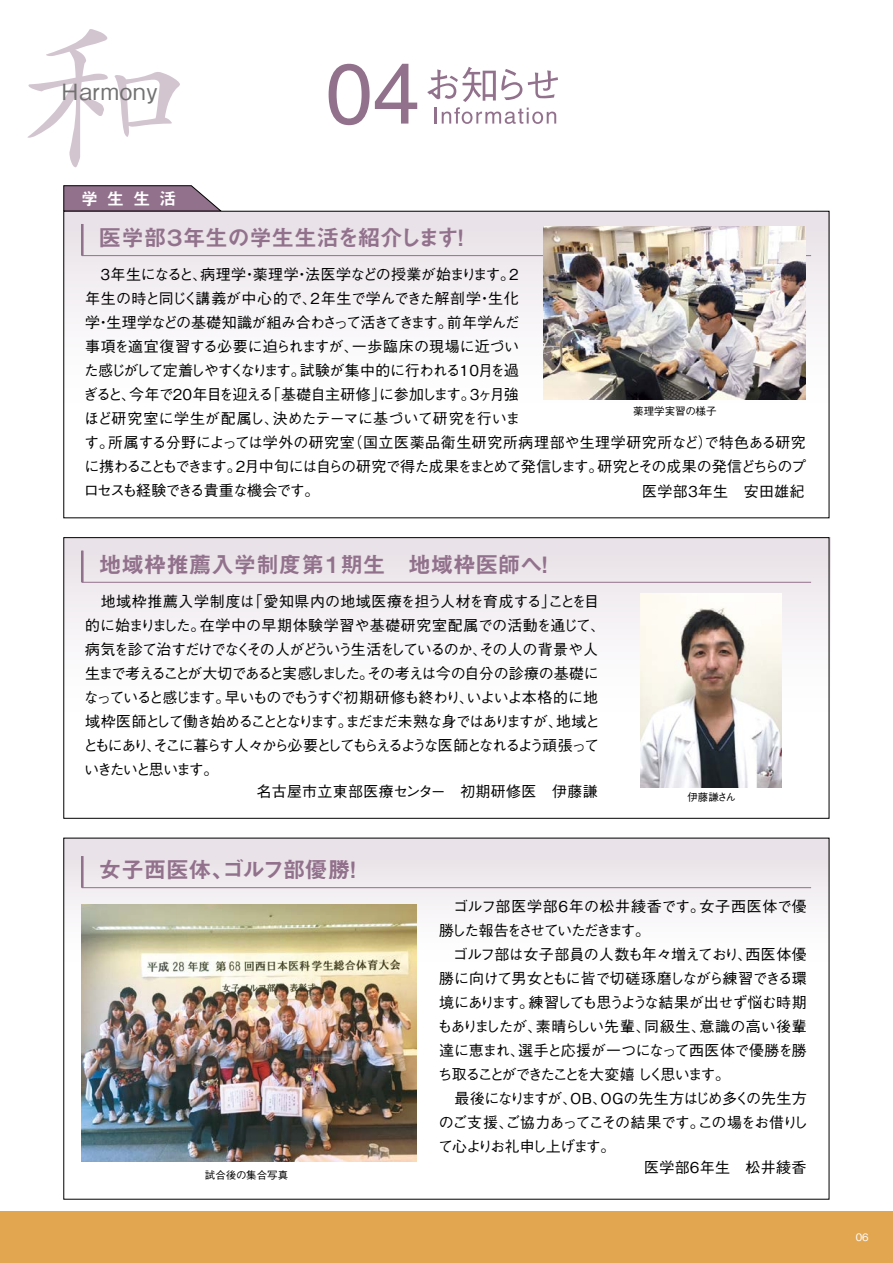
<style>
.page{position:relative;width:893px;height:1263px;background:#fff}
.page>*{position:absolute;margin:0;border:0;box-sizing:border-box;transform-origin:0 0}
.t1{font:22.5px "Midashi Go Pro MB31";color:#92718c}
.t2{font:22.5px "Midashi Go Pro MB31";letter-spacing:-.03em;color:#92718c}
.t3{font:500 22.35px "Gothic BBB Pro";letter-spacing:.04em;color:#727171}
.t4{font:16.95px "Midashi Go Pro MB31";color:#fff}
.t5{font:500 15px/24px "Gothic BBB Pr 6";letter-spacing:-.055em;color:#000}
.t6{font:500 15px/24px "Gothic BBB Pr 6";letter-spacing:-.09em;color:#000}
.t7{font:500 15px "Gothic BBB Pr 6";letter-spacing:.02em;color:#000}
.t8{font:500 15px "Gothic BBB Pr 6";letter-spacing:.015em;color:#000}
.t9{font:500 10.5px "Gothic BBB Pr 6";color:#000}
.t10{font:500 10.2px "Gothic BBB Pro";color:#fff}
</style>
<div class="page">
<div style="left:0;top:1212px;width:893px;height:51px;background:#e3a650"></div>
<svg style="left:27px;top:29px;width:153px;height:138px"></svg>
<svg style="left:427px;top:67px;width:131px;height:57px"></svg>
<svg style="left:329px;top:64px;width:88px;height:61px"></svg>
<div style="left:65px;top:538px;width:765px;height:277px;background:linear-gradient(to bottom,#ece7eb,#fff)"></div>
<div style="left:64px;top:838px;width:765px;height:361px;background:linear-gradient(to bottom,#f1edf0,#fff)"></div>
<svg style="left:63px;top:185px;width:159px;height:27px;background:#93788e"></svg>
<div style="left:64px;top:211px;width:765px;height:307px;background:linear-gradient(to bottom,#ece7ec,#fff)"></div>
<hr style="left:81px;top:224px;width:3px;height:32px;background:#92718c">
<div style="left:83px;top:224px;width:728px;height:32px;background:#ebe5e9"></div>
<hr style="left:81px;top:551px;width:3px;height:31px;background:#92718c">
<div style="left:82px;top:550px;width:729px;height:33px;background:#ebe5ea"></div>
<hr style="left:81px;top:856px;width:3px;height:32px;background:#92718c">
<div style="left:83px;top:856px;width:728px;height:32px;background:#ece7eb"></div>
<img style="left:544px;top:226px;width:262px;height:174px">
<img style="left:82px;top:905px;width:334px;height:256px">
<img style="left:641px;top:594px;width:141px;height:193px">
<h2 class="t3" style="left:62px;top:74px;width:97px">Harmony</h2>
<p class="t4" style="left:81px;top:185px;width:97px">学生生活</p>
<h1 class="t2" style="left:99px;top:220px;width:374px">医学部３年生の学生生活を紹介します！</h1>
<p class="t5" style="left:83px;top:261px;width:724px">　３年生になると、病理学・薬理学・法医学などの授業が始まります。２<br>年生の時と同じく講義が中心的で、2年生で学んできた解剖学・生化<br>学・生理学などの基礎知識が組み合わさって活きてきます。前年学んだ<br>事項を適宜復習する必要に迫られますが、一歩臨床の現場に近づい<br>た感じがして定着しやすくなります。試験が集中的に行われる１０月を過<br>ぎると、今年で２０年目を迎える「基礎自主研修」に参加します。３ヶ月強<br>ほど研究室に学生が配属し、決めたテーマに基づいて研究を行いま<br>す。所属する分野によっては学外の研究室（国立医薬品衛生研究所病理部や生理学研究所など）で特色ある研究に携わることもできます。２月中旬には自らの研究で得た成果をまとめて発信します。研究とその成果の発信どちらのプロセスも経験できる貴重な機会です。</p>
<p class="t9" style="left:633px;top:402px;width:85px">薬理学実習の様子</p>
<p class="t8" style="left:642px;top:480px;width:164px">医学部３年生　安田雄紀</p>
<h1 class="t1" style="left:99px;top:546px;width:459px">地域枠推薦入学制度第１期生　地域枠医師へ！</h1>
<p class="t6" style="left:83px;top:588px;width:524px">　地域枠推薦入学制度は「愛知県内の地域医療を担う人材を育成する」ことを目的に始まりました。在学中の早期体験学習や基礎研究室配属での活動を通じて、病気を診て治すだけでなくその人がどういう生活をしているのか、その人の背景や人生まで考えることが大切であると実感しました。その考えは今の自分の診療の基礎になっていると感じます。早いものでもうすぐ初期研修も終わり、いよいよ本格的に地域枠医師として働き始めることとなります。まだまだ未熟な身ではありますが、地域とともにあり、そこに暮らす人々から必要としてもらえるような医師となれるよう頑張っていきたいと思います。</p>
<p class="t7" style="left:256px;top:779px;width:343px">名古屋市立東部医療センター　初期研修医　伊藤謙</p>
<h1 class="t1" style="left:99px;top:852px;width:267px">女子西医体、ゴルフ部優勝！</h1>
<p class="t9" style="left:687px;top:789px;width:50px">伊藤謙さん</p>
<p class="t9" style="left:205px;top:1166px;width:85px">試合後の集合写真</p>
<p class="t5" style="left:437px;top:893px;width:372px">　ゴルフ部医学部６年の松井綾香です。女子西医体で優勝した報告をさせていただきます。<br>　ゴルフ部は女子部員の人数も年々増えており、西医体優勝に向けて男女ともに皆で切磋琢磨しながら練習できる環境にあります。練習しても思うような結果が出せず悩む時期もありましたが、素晴らしい先輩、同級生、意識の高い後輩達に恵まれ、選手と応援が一つになって西医体で優勝を勝ち取ることができたことを大変嬉 しく思います。<br>　最後になりますが、OB、OGの先生方はじめ多くの先生方のご支援、ご協力あってこその結果です。この場をお借りして心よりお礼申し上げます。</p>
<p class="t7" style="left:644px;top:1156px;width:164px">医学部６年生　松井綾香</p>
<p class="t10" style="left:856px;top:1229px;width:14px">06</p>
</div>
